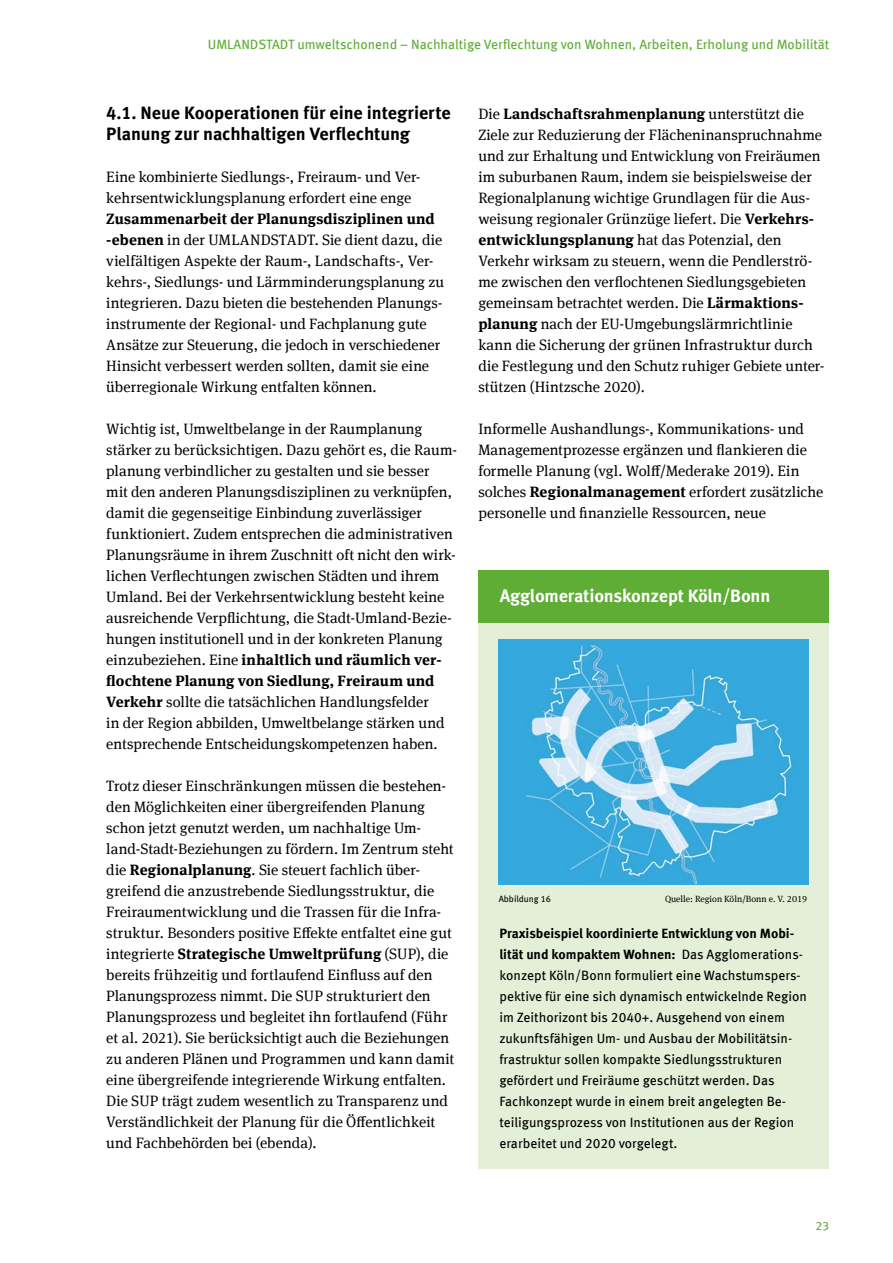
<style>
.page{position:relative;width:893px;height:1263px;background:#fff}
.page>*{position:absolute;margin:0;border:0;box-sizing:border-box;transform-origin:0 0}
.Innenseiten_H3_Subline{font:700 18px/21px "Meta Offc";letter-spacing:-.005em;color:#000}
.Innenseiten_Infoboxen_P_Head_Infobox_ein{font:700 18px "Meta Offc";letter-spacing:-.01em;color:#fff}
.Innenseiten_P_Copytext{font:15px/21px "Meta Serif Offc";letter-spacing:.005em;color:#000}
.Innenseiten_Infoboxen_P_Copy_Infotext_ei{font:13.5px/21px "Meta Offc";color:#000}
.t1{font:13.5px "Meta Offc";color:#5ead35}
.t2{font:12px "Meta Offc";color:#5ead35}
.Grafik_P_Grafik_Fuß_Quelle{font:9px "Meta Serif Offc";color:#000}
.t3{font:9px "Meta Offc";letter-spacing:-.005em;color:#000}
.s1{font-weight:700}
</style>
<div class="page">
<div style="left:478px;top:610px;width:351px;height:559px;background:#e4efd8"></div>
<div style="left:478px;top:570px;width:351px;height:52px;background:#5ead35"></div>
<img style="left:499px;top:639px;width:310px;height:246px">
<p class="t1" style="left:208px;top:36px;width:623px">UMLANDSTADT umweltschonend – Nachhaltige Verflechtung von Wohnen, Arbeiten, Erholung und Mobilität</p>
<h3 class="Innenseiten_H3_Subline" style="left:106px;top:102px;width:346px">4.1. Neue Kooperationen für eine integrierte<br>Planung zur nachhaltigen Verflechtung</h3>
<p class="Innenseiten_P_Copytext" style="left:106px;top:166px;width:339px">Eine kombinierte Siedlungs-, Freiraum- und Ver&shy;kehrsentwicklungsplanung erfordert eine enge <span class="s1">Zusammenarbeit der Planungsdisziplinen und -ebenen</span> in der UMLANDSTADT. Sie dient dazu, die vielfältigen Aspekte der Raum-, Landschafts-, Ver&shy;kehrs-, Siedlungs- und Lärmminderungsplanung zu integrieren. Dazu bieten die bestehenden Planungs&shy;instrumente der Regional- und Fachplanung gute Ansätze zur Steuerung, die jedoch in verschiedener Hinsicht verbessert werden sollten, damit sie eine überregionale Wirkung entfalten können.</p>
<p class="Innenseiten_P_Copytext" style="left:106px;top:418px;width:352px">Wichtig ist, Umweltbelange in der Raumplanung stärker zu berücksichtigen. Dazu gehört es, die Raum&shy;planung verbindlicher zu gestalten und sie besser<br>mit den anderen Planungsdisziplinen zu verknüpfen, damit die gegenseitige Einbindung zuverlässiger funktioniert. Zudem entsprechen die administrativen Planungsräume in ihrem Zuschnitt oft nicht den wirk&shy;lichen Verflechtungen zwischen Städten und ihrem Umland. Bei der Verkehrsentwicklung besteht keine ausreichende Verpflichtung, die Stadt-Umland-Bezie&shy;hungen institutionell und in der konkreten Planung einzubeziehen. Eine <span class="s1">inhaltlich und räumlich ver&shy;flochtene Planung von Siedlung, Freiraum und Verkehr</span> sollte die tatsächlichen Handlungsfelder<br>in der Region abbilden, Umweltbelange stärken und entsprechende Entscheidungskompetenzen haben.</p>
<p class="Innenseiten_P_Copytext" style="left:106px;top:775px;width:350px">Trotz dieser Einschränkungen müssen die bestehen&shy;den Möglichkeiten einer übergreifenden Planung schon jetzt genutzt werden, um nachhaltige Um&shy;land-Stadt-Beziehungen zu fördern. Im Zentrum steht die <span class="s1">Regionalplanung</span>. Sie steuert fachlich über&shy;greifend die anzustrebende Siedlungsstruktur, die Freiraumentwicklung und die Trassen für die Infra&shy;struktur. Besonders positive Effekte entfaltet eine gut integrierte <span class="s1">Strategische Umweltprüfung</span> (SUP), die bereits frühzeitig und fortlaufend Einfluss auf den Planungsprozess nimmt. Die SUP strukturiert den Planungsprozess und begleitet ihn fortlaufend (Führ et al. 2021). Sie berücksichtigt auch die Beziehungen zu anderen Plänen und Programmen und kann damit eine übergreifende integrierende Wirkung entfalten.<br>Die SUP trägt zudem wesentlich zu Transparenz und Verständlichkeit der Planung für die Öffentlichkeit und Fachbehörden bei (ebenda).</p>
<p class="Innenseiten_P_Copytext" style="left:478px;top:103px;width:348px">Die <span class="s1">Landschaftsrahmenplanung</span> unterstützt die Ziele zur Reduzierung der Flächeninanspruchnahme und zur Erhaltung und Entwicklung von Freiräumen im suburbanen Raum, indem sie beispielsweise der Regionalplanung wichtige Grundlagen für die Aus&shy;weisung regionaler Grünzüge liefert. Die <span class="s1">Verkehrs&shy;entwicklungsplanung</span> hat das Potenzial, den Verkehr wirksam zu steuern, wenn die Pendlerströ&shy;me zwischen den verflochtenen Siedlungsgebieten gemeinsam betrachtet werden. Die <span class="s1">Lärmaktions&shy;planung</span> nach der EU-Umgebungslärmrichtlinie kann die Sicherung der grünen Infrastruktur durch die Festlegung und den Schutz ruhiger Gebiete unter&shy;stützen (Hintzsche 2020).</p>
<p class="Innenseiten_P_Copytext" style="left:478px;top:418px;width:347px">Informelle Aushandlungs-, Kommunikations- und Managementprozesse ergänzen und flankieren die formelle Planung (vgl. Wolff/Mederake 2019). Ein solches <span class="s1">Regionalmanagement</span> erfordert zusätzliche personelle und finanzielle Ressourcen, neue</p>
<h3 class="Innenseiten_Infoboxen_P_Head_Infobox_ein" style="left:500px;top:585px;width:272px">Agglomerationskonzept Köln/Bonn</h3>
<p class="t3" style="left:499px;top:894px;width:54px">Abbildung 16</p>
<p class="Grafik_P_Grafik_Fuß_Quelle" style="left:665px;top:894px;width:144px">Quelle: Region Köln/Bonn e. V. 2019</p>
<p class="Innenseiten_Infoboxen_P_Copy_Infotext_ei" style="left:499px;top:923px;width:309px"><span class="s1">Praxisbeispiel koordinierte Entwicklung von Mobi&shy;lität und kompaktem Wohnen:</span> Das Agglomerations&shy;konzept Köln/Bonn formuliert eine Wachstumspers&shy;pektive für eine sich dynamisch entwickelnde Region im Zeithorizont bis 2040+. Ausgehend von einem zukunftsfähigen Um- und Ausbau der Mobilitätsin&shy;frastruktur sollen kompakte Siedlungsstrukturen gefördert und Freiräume geschützt werden. Das Fachkonzept wurde in einem breit angelegten Be&shy;teiligungsprozess von Institutionen aus der Region erarbeitet und 2020 vorgelegt.</p>
<p class="t2" style="left:815px;top:1218px;width:15px">23</p>
</div>
